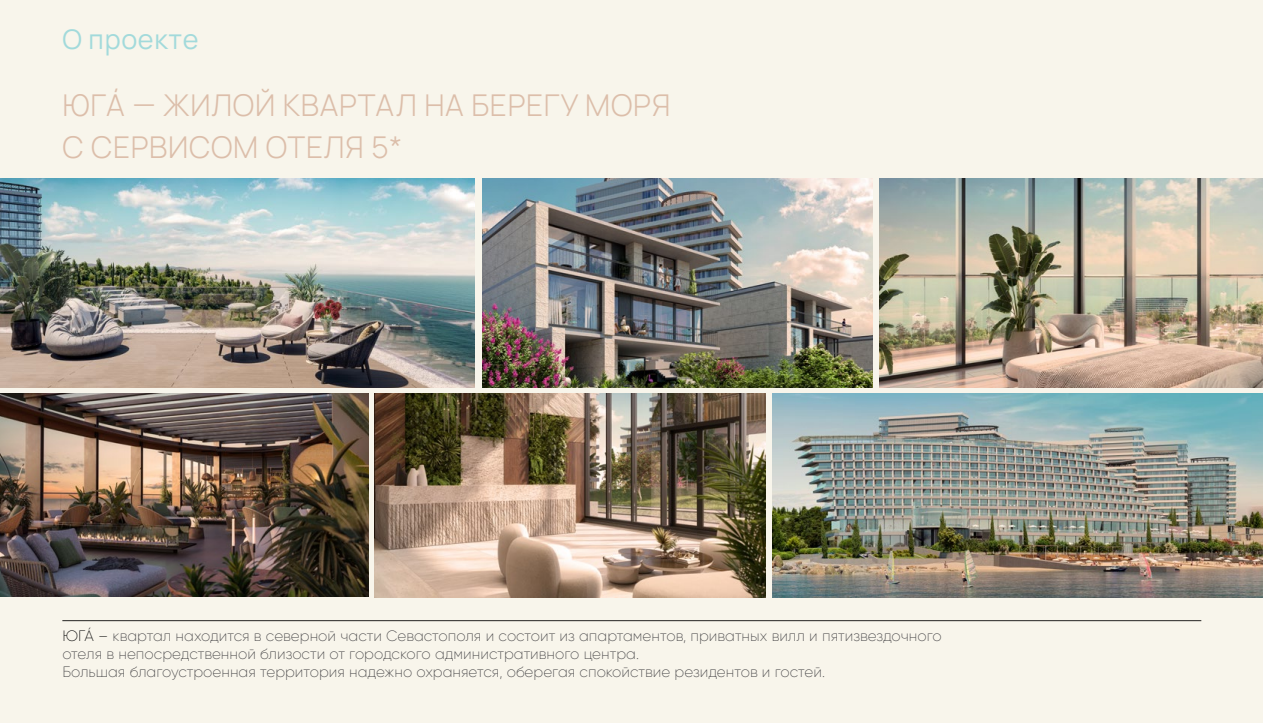
<style>
.page{position:relative;width:1263px;height:723px;background:#f8f5eb}
.page>*{position:absolute;margin:0;border:0;box-sizing:border-box;transform-origin:0 0}
.t1{font:200 30px/42px "Manrope";letter-spacing:.025em;color:#dcbeaa}
.t2{font:200 27px "Manrope";letter-spacing:.025em;color:#a2dadb}
.t3{font:200 15px/18px "Gilroy";color:#414042}
.s1{color:#000}
</style>
<div class="page">
<hr style="left:62px;top:620px;width:1139px;height:1px;background:#242321">
<img style="left:0;top:394px;width:369px;height:203px">
<img style="left:482px;top:179px;width:391px;height:209px">
<img style="left:773px;top:394px;width:490px;height:203px">
<img style="left:0;top:179px;width:475px;height:209px">
<img style="left:374px;top:394px;width:391px;height:203px">
<img style="left:880px;top:179px;width:383px;height:209px">
<h2 class="t2" style="left:62px;top:20px;width:138px">О проекте</h2>
<h1 class="t1" style="left:62px;top:82px;width:609px">ЮГÁ — ЖИЛОЙ КВАРТАЛ НА БЕРЕГУ МОРЯ<br>С СЕРВИСОМ ОТЕЛЯ 5*</h1>
<p class="t3" style="left:62px;top:627px;width:881px"><span class="s1">ЮГÁ –</span> квартал находится в северной части Севастополя и состоит из апартаментов, приватных вилл и пятизвездочного отеля в непосредственной близости от городского административного центра.<br>Большая благоустроенная территория надежно охраняется, оберегая спокойствие резидентов и гостей.</p>
</div>
